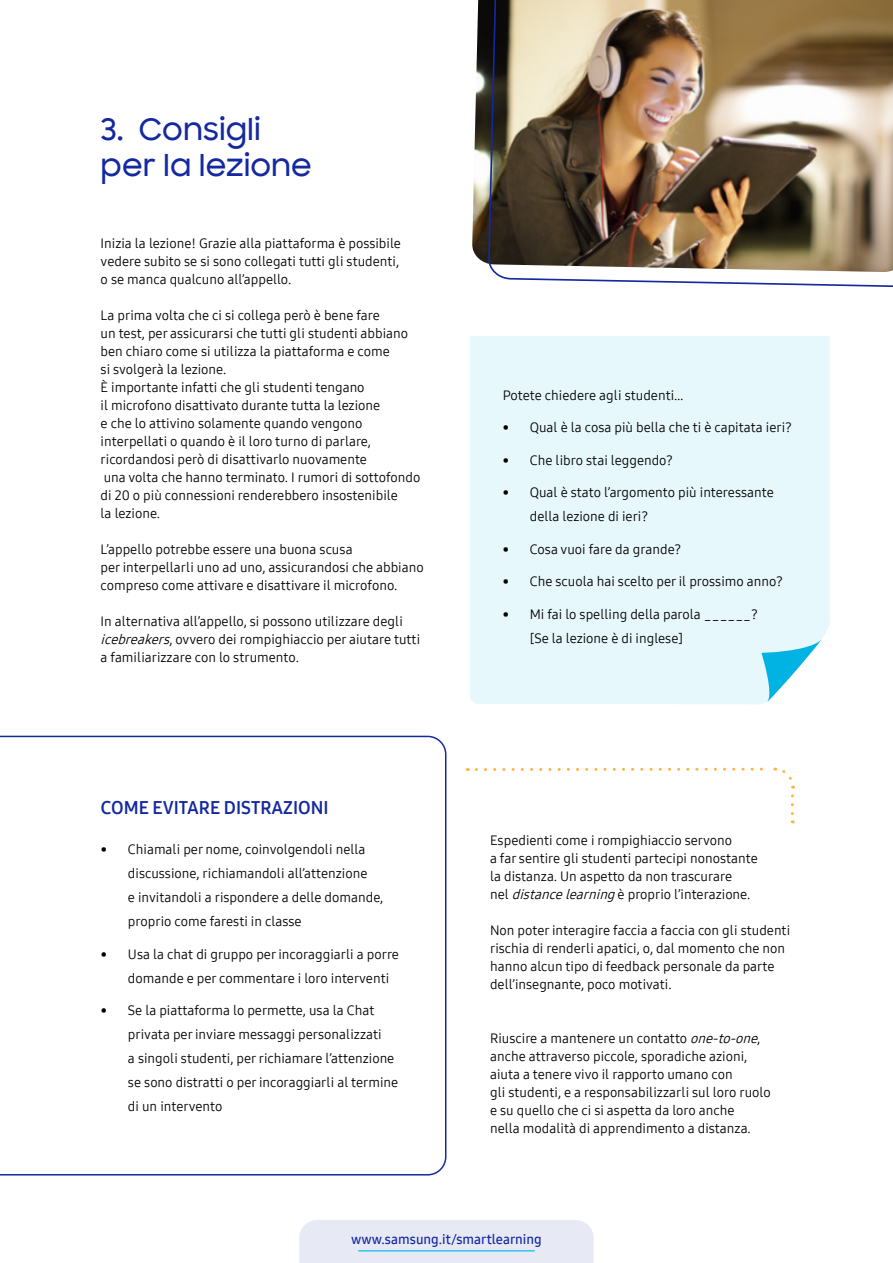
<style>
.page{position:relative;width:893px;height:1263px;background:#fff}
.page>*{position:absolute;margin:0;border:0;box-sizing:border-box;transform-origin:0 0}
.t1{font:500 30px "Samsung Sharp Sans";color:#1428a0}
.t2{font:18px "Samsung One 700";color:#1428a0}
.t3{font:13.5px/18px "Samsung One 400";color:#000}
.t4{font:13.5px "Samsung One 600";color:#1428a0}
.s1{font-style:italic}
</style>
<div class="page">
<svg style="left:476px;top:767px;width:319px;height:22px"></svg>
<svg style="left:791px;top:796px;width:3px;height:27px"></svg>
<div style="left:470px;top:336px;width:360px;height:368px;background:#e7f8fd"></div>
<svg style="left:676px;top:621px;width:154px;height:83px"></svg>
<img style="left:472px;top:0;width:17px;height:264px">
<img style="left:489px;top:0;width:404px;height:287px">
<svg style="left:0;top:736px;width:446px;height:439px"></svg>
<div style="left:299px;top:1220px;width:295px;height:43px;background:#e7e9f5"></div>
<hr style="left:358px;top:1250px;width:177px;height:1px;background:#00b3e3">
<p class="t1" style="left:101px;top:107px;width:162px">3. Consigli</p>
<p class="t1" style="left:101px;top:143px;width:213px">per la lezione</p>
<p class="t3" style="left:101px;top:234px;width:302px">Inizia la lezione! Grazie alla piattaforma è possibile vedere subito se si sono collegati tutti gli studenti, o se manca qualcuno all’appello.</p>
<p class="t3" style="left:101px;top:306px;width:309px">La prima volta che ci si collega però è bene fare<br>un test, per assicurarsi che tutti gli studenti abbiano ben chiaro come si utilizza la piattaforma e come<br>si svolgerà la lezione.</p>
<p class="t3" style="left:101px;top:378px;width:321px">È importante infatti che gli studenti tengano<br>il microfono disattivato durante tutta la lezione<br>e che lo attivino solamente quando vengono interpellati o quando è il loro turno di parlare, ricordandosi però di disattivarlo nuovamente<br>una volta che hanno terminato. I rumori di sottofondo di 20 o più connessioni renderebbero insostenibile<br>la lezione.</p>
<p class="t3" style="left:101px;top:540px;width:325px">L’appello potrebbe essere una buona scusa<br>per interpellarli uno ad uno, assicurandosi che abbiano compreso come attivare e disattivare il microfono.</p>
<p class="t3" style="left:101px;top:612px;width:321px">In alternativa all’appello, si possono utilizzare degli <span class="s1">icebreakers</span>, ovvero dei rompighiaccio per aiutare tutti a familiarizzare con lo strumento.</p>
<p class="t2" style="left:101px;top:795px;width:229px">COME EVITARE DISTRAZIONI</p>
<p class="t3" style="left:128px;top:837px;width:257px;line-height:24px;text-indent:-27px">• Chiamali per nome, coinvolgendoli nella discussione, richiamandoli all’attenzione<br>e invitandoli a rispondere a delle domande, proprio come faresti in classe</p>
<p class="t3" style="left:128px;top:942px;width:273px;line-height:24px;text-indent:-27px">• Usa la chat di gruppo per incoraggiarli a porre domande e per commentare i loro interventi</p>
<p class="t3" style="left:128px;top:998px;width:272px;line-height:24px;text-indent:-27px">• Se la piattaforma lo permette, usa la Chat privata per inviare messaggi personalizzati<br>a singoli studenti, per richiamare l’attenzione se sono distratti o per incoraggiarli al termine di un intervento</p>
<p class="t3" style="left:503px;top:386px;width:182px">Potete chiedere agli studenti…</p>
<p class="t3" style="left:503px;top:418px;width:291px">• Qual è la cosa più bella che ti è capitata ieri?</p>
<p class="t3" style="left:503px;top:451px;width:172px">• Che libro stai leggendo?</p>
<p class="t3" style="left:530px;top:480px;width:246px;line-height:24px;text-indent:-27px">• Qual è stato l’argomento più interessante della lezione di ieri?</p>
<p class="t3" style="left:503px;top:540px;width:180px">• Cosa vuoi fare da grande?</p>
<p class="t3" style="left:503px;top:572px;width:281px">• Che scuola hai scelto per il prossimo anno?</p>
<p class="t3" style="left:530px;top:602px;width:230px;line-height:24px;text-indent:-27px">• Mi fai lo spelling della parola ______? [Se la lezione è di inglese]</p>
<p class="t3" style="left:490px;top:831px;width:244px">Espedienti come i rompighiaccio servono</p>
<p class="t3" style="left:490px;top:849px;width:269px">a far sentire gli studenti partecipi nonostante</p>
<p class="t3" style="left:490px;top:867px;width:244px">la distanza. Un aspetto da non trascurare</p>
<p class="t3" style="left:490px;top:885px;width:262px">nel <span class="s1">distancelearning</span>è proprio l’interazione.</p>
<p class="t3" style="left:490px;top:921px;width:302px">Non poter interagire faccia a faccia con gli studenti rischia di renderli apatici, o, dal momento che non hanno alcun tipo di feedback personale da parte dell’insegnante, poco motivati.</p>
<p class="t3" style="left:490px;top:1029px;width:273px">Riuscire a mantenere un contatto <span class="s1">one-to-one</span>, anche attraverso piccole, sporadiche azioni,</p>
<p class="t3" style="left:490px;top:1065px;width:244px">aiuta a tenere vivo il rapporto umano con</p>
<p class="t3" style="left:490px;top:1083px;width:282px">gli studenti, e a responsabilizzarli sul loro ruolo</p>
<p class="t3" style="left:490px;top:1101px;width:246px">e su quello che ci si aspetta da loro anche</p>
<p class="t3" style="left:490px;top:1119px;width:262px">nella modalità di apprendimento a distanza.</p>
<p class="t4" style="left:351px;top:1231px;width:192px">www.samsung.it/smartlearning</p>
</div>
